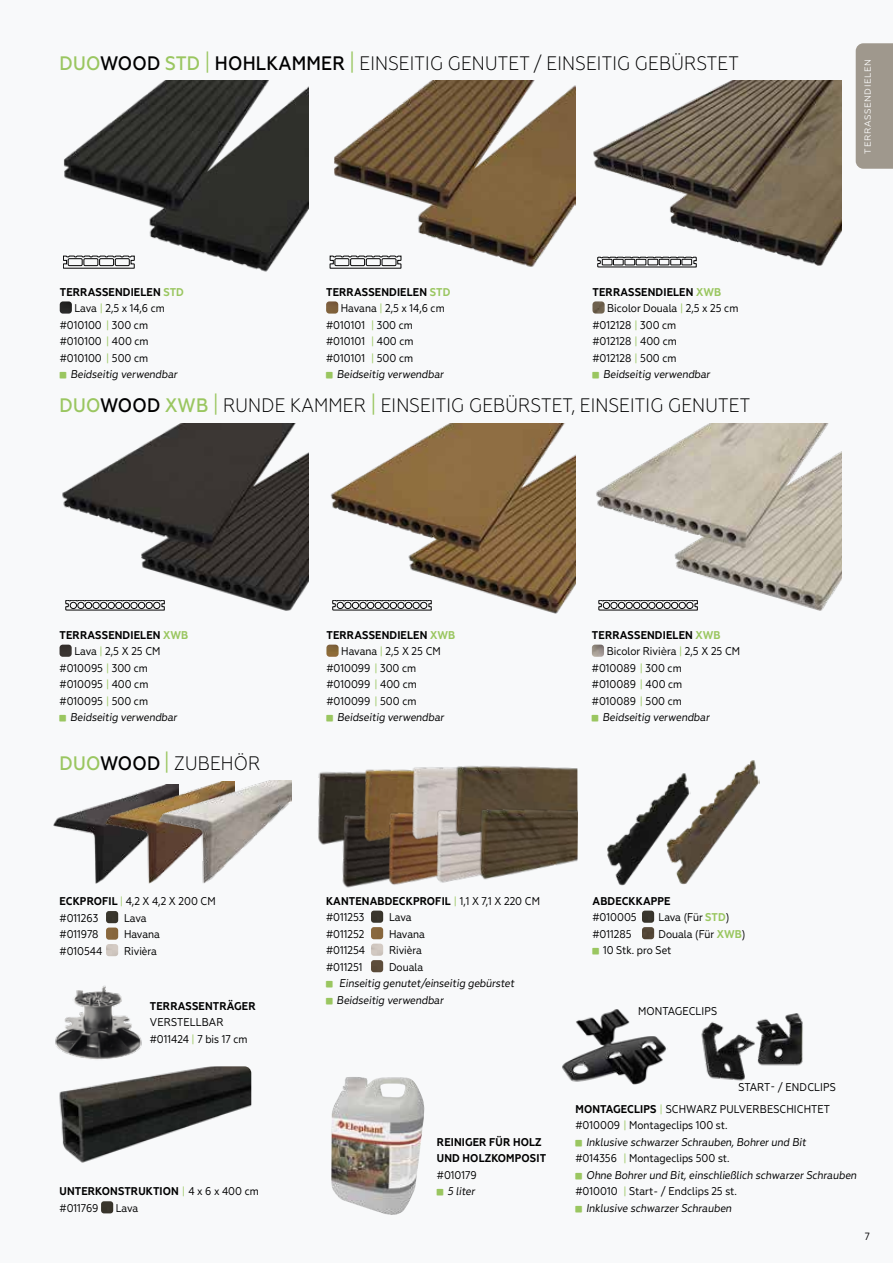
<style>
.page{position:relative;width:893px;height:1263px;background:#f8f9fa}
.page>*{position:absolute;margin:0;border:0;box-sizing:border-box;transform-origin:0 0}
.t1{font:300 condensed 19.5px "Geometria";letter-spacing:.01em;color:#000}
.t2{font:condensed 11.25px/16.5px "Geometria";color:#000}
.t3{font:700 condensed 11.25px/16.5px "Geometria";letter-spacing:.01em;color:#000}
.t4{font:condensed 10.5px "Geometria";color:#000}
.t5{font:8.85px "Geometria";letter-spacing:.06em;color:#fff}
.s1{font-weight:500;color:#9ac660}
.s2{font-weight:500}
.s3{font-weight:400;font-size:24.3px;color:#9ac660}
.s4{color:#9ac660}
.s5{font-weight:700}
.s6{font-stretch:normal;color:#9ac660}
.s7{font-stretch:normal}
.s8{font-weight:700;color:#9ac660}
.s9{font-weight:400;font-stretch:normal;color:#9ac660}
.s10{font-weight:400}
</style>
<div class="page">
<img style="left:62px;top:423px;width:246px;height:188px">
<img style="left:596px;top:423px;width:245px;height:188px">
<img style="left:330px;top:423px;width:245px;height:191px">
<img style="left:593px;top:81px;width:248px;height:187px">
<img style="left:334px;top:81px;width:241px;height:188px">
<img style="left:59px;top:1066px;width:192px;height:97px">
<img style="left:331px;top:1077px;width:93px;height:138px">
<img style="left:63px;top:81px;width:245px;height:191px">
<img style="left:607px;top:791px;width:59px;height:95px">
<svg style="left:371px;top:910px;width:12px;height:62px"></svg>
<svg style="left:642px;top:910px;width:12px;height:29px"></svg>
<svg style="left:106px;top:911px;width:12px;height:45px"></svg>
<img style="left:53px;top:803px;width:52px;height:81px">
<img style="left:105px;top:787px;width:52px;height:97px">
<img style="left:666px;top:760px;width:93px;height:125px">
<img style="left:318px;top:772px;width:42px;height:73px">
<img style="left:339px;top:806px;width:45px;height:82px">
<img style="left:360px;top:769px;width:48px;height:82px">
<img style="left:384px;top:805px;width:49px;height:80px">
<img style="left:408px;top:767px;width:37px;height:82px">
<img style="left:433px;top:802px;width:36px;height:81px">
<img style="left:445px;top:765px;width:133px;height:88px">
<img style="left:469px;top:788px;width:109px;height:92px">
<img style="left:157px;top:780px;width:134px;height:104px">
<svg style="left:60px;top:645px;width:12px;height:12px"></svg>
<svg style="left:592px;top:645px;width:12px;height:12px"></svg>
<svg style="left:326px;top:645px;width:13px;height:12px"></svg>
<svg style="left:592px;top:301px;width:13px;height:13px"></svg>
<svg style="left:101px;top:1201px;width:12px;height:12px"></svg>
<svg style="left:60px;top:301px;width:12px;height:13px"></svg>
<svg style="left:326px;top:301px;width:12px;height:13px"></svg>
<img style="left:701px;top:1013px;width:102px;height:68px">
<img style="left:562px;top:1009px;width:104px;height:76px">
<img style="left:55px;top:985px;width:93px;height:88px">
<svg style="left:63px;top:256px;width:71px;height:12px"></svg>
<svg style="left:330px;top:256px;width:71px;height:12px"></svg>
<svg style="left:597px;top:257px;width:99px;height:10px"></svg>
<svg style="left:598px;top:600px;width:100px;height:10px"></svg>
<svg style="left:332px;top:600px;width:99px;height:10px"></svg>
<svg style="left:65px;top:600px;width:100px;height:10px"></svg>
<div style="left:856px;top:43px;width:37px;height:126px;background:#9f988d"></div>
<h1 class="t1" style="left:60px;top:52px;width:681px"><span class="s1">DUO</span><span class="s2">WOOD</span> <span class="s1">STD</span> <span class="s3">|</span> <span class="s2">HOHLKAMMER</span> <span class="s3">|</span> EINSEITIG GENUTET / EINSEITIG GEBÜRSTET</h1>
<p class="t3" style="left:60px;top:284px;width:126px">TERRASSENDIELEN <span class="s4">STD</span></p>
<p class="t2" style="left:74px;top:300px;width:92px">Lava <span class="s4">|</span> 2,5 x 14,6 cm</p>
<p class="t2" style="left:60px;top:316px;width:90px">#010100 <span class="s4">|</span> 300 cm</p>
<p class="t2" style="left:60px;top:333px;width:90px">#010100 <span class="s4">|</span> 400 cm</p>
<p class="t2" style="left:60px;top:349px;width:90px">#010100 <span class="s4">|</span> 500 cm</p>
<p class="t2" style="left:70px;top:366px;width:110px">Beidseitig verwendbar</p>
<p class="t3" style="left:326px;top:284px;width:126px">TERRASSENDIELEN <span class="s4">STD</span></p>
<p class="t2" style="left:341px;top:300px;width:105px">Havana <span class="s4">|</span> 2,5 x 14,6 cm</p>
<p class="t2" style="left:326px;top:316px;width:88px">#010101 <span class="s4">|</span> 300 cm</p>
<p class="t2" style="left:326px;top:333px;width:89px">#010101 <span class="s4">|</span> 400 cm</p>
<p class="t2" style="left:326px;top:349px;width:89px">#010101 <span class="s4">|</span> 500 cm</p>
<p class="t2" style="left:337px;top:366px;width:110px">Beidseitig verwendbar</p>
<p class="t3" style="left:592px;top:284px;width:130px">TERRASSENDIELEN <span class="s4">XWB</span></p>
<p class="t2" style="left:607px;top:300px;width:133px">Bicolor Douala <span class="s4">|</span> 2,5 x 25 cm</p>
<p class="t2" style="left:592px;top:316px;width:85px">#012128 <span class="s4">|</span> 300 cm</p>
<p class="t2" style="left:592px;top:333px;width:86px">#012128 <span class="s4">|</span> 400 cm</p>
<p class="t2" style="left:592px;top:349px;width:86px">#012128 <span class="s4">|</span> 500 cm</p>
<p class="t2" style="left:603px;top:366px;width:110px">Beidseitig verwendbar</p>
<h1 class="t1" style="left:60px;top:394px;width:692px"><span class="s1">DUO</span><span class="s2">WOOD</span> <span class="s1">XWB</span> <span class="s3">|</span> RUNDE KAMMER <span class="s3">|</span> EINSEITIG GEBÜRSTET, EINSEITIG GENUTET</h1>
<p class="t5" style="left:863px;top:154px;width:96px;rotate:-90deg">TERRASSENDIELEN</p>
<p class="t3" style="left:60px;top:627px;width:130px">TERRASSENDIELEN <span class="s4">XWB</span></p>
<p class="t2" style="left:74px;top:643px;width:88px">Lava <span class="s4">|</span> 2,5 X 25 CM</p>
<p class="t2" style="left:60px;top:660px;width:90px">#010095 <span class="s4">|</span> 300 cm</p>
<p class="t2" style="left:60px;top:676px;width:90px">#010095 <span class="s4">|</span> 400 cm</p>
<p class="t2" style="left:60px;top:693px;width:90px">#010095 <span class="s4">|</span> 500 cm</p>
<p class="t2" style="left:70px;top:709px;width:110px">Beidseitig verwendbar</p>
<h1 class="t1" style="left:60px;top:752px;width:202px"><span class="s1">DUO</span><span class="s2">WOOD</span> <span class="s3">|</span> ZUBEHÖR</h1>
<p class="t2" style="left:60px;top:893px;width:158px"><span class="s5">ECKPROFIL</span> <span class="s6">|</span> 4,2 X 4,2 X 200 CM #011263</p>
<p class="t2" style="left:124px;top:909px;width:24px">Lava</p>
<p class="t2" style="left:60px;top:926px;width:41px">#011978</p>
<p class="t2" style="left:124px;top:926px;width:38px">Havana</p>
<p class="t2" style="left:60px;top:942px;width:44px">#010544</p>
<p class="t2" style="left:124px;top:942px;width:35px">Rivièra</p>
<p class="t3" style="left:150px;top:998px;width:107px">TERRASSENTRÄGER</p>
<p class="t2" style="left:150px;top:1014px;width:99px">VERSTELLBAR #011424 <span class="s4">|</span> 7 bis 17 cm</p>
<p class="t3" style="left:326px;top:627px;width:130px">TERRASSENDIELEN <span class="s4">XWB</span></p>
<p class="t2" style="left:341px;top:643px;width:101px">Havana <span class="s4">|</span> 2,5 X 25 CM</p>
<p class="t2" style="left:326px;top:660px;width:91px">#010099 <span class="s4">|</span> 300 cm</p>
<p class="t2" style="left:326px;top:676px;width:92px">#010099 <span class="s4">|</span> 400 cm</p>
<p class="t2" style="left:326px;top:693px;width:92px">#010099 <span class="s4">|</span> 500 cm</p>
<p class="t2" style="left:337px;top:709px;width:110px">Beidseitig verwendbar</p>
<p class="t3" style="left:592px;top:627px;width:130px">TERRASSENDIELEN <span class="s4">XWB</span></p>
<p class="t2" style="left:607px;top:643px;width:135px">Bicolor Rivi<span class="s7">è</span>ra <span class="s4">|</span> 2,5 X 25 CM</p>
<p class="t2" style="left:592px;top:660px;width:91px">#010089 <span class="s4">|</span> 300 cm</p>
<p class="t2" style="left:592px;top:676px;width:92px">#010089 <span class="s4">|</span> 400 cm</p>
<p class="t2" style="left:592px;top:693px;width:92px">#010089 <span class="s4">|</span> 500 cm</p>
<p class="t2" style="left:602px;top:709px;width:110px">Beidseitig verwendbar</p>
<p class="t2" style="left:326px;top:893px;width:215px"><span class="s5">KANTENABDECKPROFIL</span> <span class="s4">|</span> 1,1 X 7,1 X 220 CM #011253</p>
<p class="t2" style="left:389px;top:909px;width:24px">Lava</p>
<p class="t2" style="left:326px;top:926px;width:40px">#011252</p>
<p class="t2" style="left:389px;top:926px;width:38px">Havana</p>
<p class="t2" style="left:326px;top:942px;width:41px">#011254</p>
<p class="t2" style="left:389px;top:942px;width:35px">Rivièra</p>
<p class="t2" style="left:326px;top:959px;width:38px">#011251</p>
<p class="t2" style="left:337px;top:959px;width:181px;text-indent:52px">Douala<br>Einseitig genutet/einseitig gebürstet<br>Beidseitig verwendbar</p>
<p class="t3" style="left:592px;top:893px;width:80px">ABDECKKAPPE</p>
<p class="t2" style="left:592px;top:909px;width:46px">#010005</p>
<p class="t2" style="left:658px;top:909px;width:72px">Lava (Für <span class="s8">STD</span>)</p>
<p class="t2" style="left:592px;top:926px;width:41px">#011285</p>
<p class="t2" style="left:603px;top:926px;width:144px;text-indent:55px">Douala (Für <span class="s8">XWB</span>)<br>10 Stk. pro Set</p>
<p class="t2" style="left:638px;top:1003px;width:81px">MONTAGECLIPS</p>
<p class="t2" style="left:738px;top:1079px;width:99px">START- / ENDCLIPS</p>
<p class="t3" style="left:60px;top:1183px;width:201px">UNTERKONSTRUKTION <span class="s9">|</span> <span class="s10">4 x 6 x 400 cm #011769</span></p>
<p class="t2" style="left:116px;top:1200px;width:24px">Lava</p>
<p class="t3" style="left:437px;top:1134px;width:111px">REINIGER FÜR HOLZ<br>UND HOLZKOMPOSIT</p>
<p class="t2" style="left:437px;top:1167px;width:41px;text-align:right">#010179<br>5 liter</p>
<p class="t2" style="left:575px;top:1101px;width:256px"><span class="s5">MONTAGECLIPS</span> <span class="s6">|</span> SCHWARZ PULVERBESCHICHTET</p>
<p class="t2" style="left:575px;top:1117px;width:153px">#010009 <span class="s4">|</span> Montageclips 100 st.</p>
<p class="t2" style="left:586px;top:1134px;width:223px">Inklusive schwarzer Schrauben, Bohrer und Bit</p>
<p class="t2" style="left:575px;top:1150px;width:156px">#014356 <span class="s4">|</span> Montageclips 500 st.</p>
<p class="t2" style="left:586px;top:1167px;width:274px">Ohne Bohrer und Bit, einschließlich schwarzer Schrauben</p>
<p class="t2" style="left:575px;top:1183px;width:163px">#010010 <span class="s4">|</span> Start- / Endclips 25 st.</p>
<p class="t2" style="left:586px;top:1200px;width:149px">Inklusive schwarzer Schrauben</p>
<p class="t4" style="left:865px;top:1230px;width:7px">7</p>
</div>
